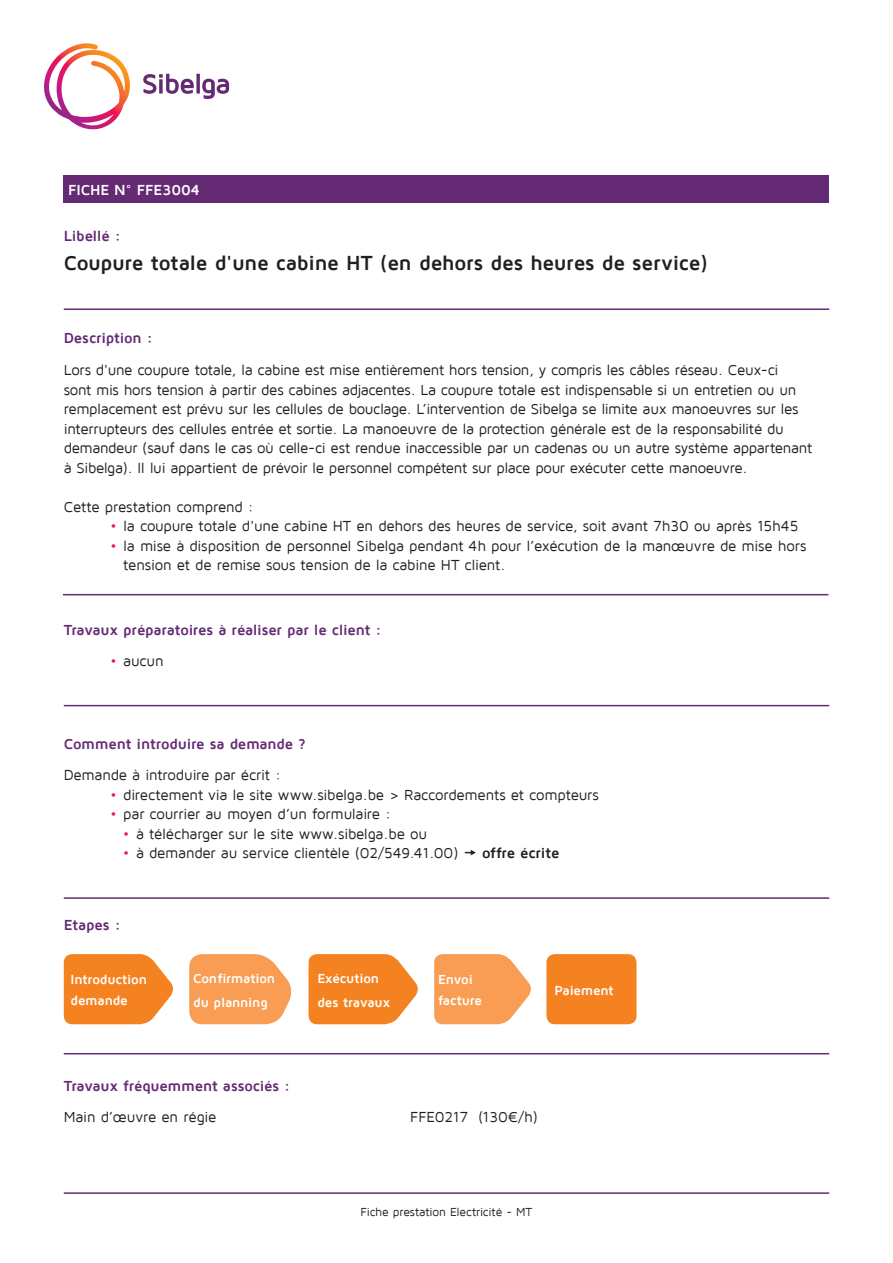
<style>
.page{position:relative;width:893px;height:1263px;background:#fff}
.page>*{position:absolute;margin:0;border:0;box-sizing:border-box;transform-origin:0 0}
.t1{font:700 21px "Maven Pro";letter-spacing:-.015em;color:#231f20}
.t2{font:15px/19.5px "Maven Pro";letter-spacing:-.02em;color:#231f20}
.t3{font:700 15px "Maven Pro";letter-spacing:-.015em;color:#642a74}
.t4{font:15px "Maven Pro";color:#231f20}
.t5{font:700 15px "Maven Pro";color:#fff}
.t6{font:700 15px "Maven Pro";letter-spacing:-.01em;color:#231f20}
.t7{font:700 13.5px/21px "Maven Pro";letter-spacing:-.015em;color:#fff}
.t8{font:12px "Maven Pro";letter-spacing:-.01em;color:#231f20}
.s1{color:#ed1450}
</style>
<div class="page">
<svg style="left:143px;top:74px;width:51px;height:20px"></svg>
<svg style="left:196px;top:74px;width:4px;height:20px"></svg>
<svg style="left:202px;top:79px;width:27px;height:20px"></svg>
<svg style="left:44px;top:43px;width:86px;height:87px"></svg>
<div style="left:64px;top:175px;width:765px;height:27px;background:#642a74"></div>
<hr style="left:64px;top:308px;width:765px;height:2px;background:#642a74">
<hr style="left:63px;top:594px;width:765px;height:1px;background:#642a74">
<hr style="left:64px;top:705px;width:765px;height:1px;background:#642a74">
<hr style="left:64px;top:897px;width:765px;height:2px;background:#642a74">
<hr style="left:64px;top:1192px;width:765px;height:2px;background:#642a74">
<hr style="left:64px;top:1053px;width:765px;height:1px;background:#642a74">
<svg style="left:64px;top:954px;width:109px;height:70px;background:#f68f38"></svg>
<svg style="left:309px;top:954px;width:109px;height:70px;background:#f68f38"></svg>
<div style="left:546px;top:954px;width:90px;height:70px;background:#f58220;border-radius:9px"></div>
<svg style="left:189px;top:954px;width:103px;height:70px;background:#f8a765"></svg>
<svg style="left:434px;top:954px;width:97px;height:70px;background:#f8a968"></svg>
<p class="t5" style="left:68px;top:180px;width:133px">FICHE N° FFE3004</p>
<p class="t3" style="left:64px;top:227px;width:58px">Libellé :</p>
<h1 class="t1" style="left:64px;top:249px;width:646px">Coupure totale d'une cabine HT (en dehors des heures de service)</h1>
<p class="t3" style="left:64px;top:329px;width:91px">Description :</p>
<p class="t2" style="left:64px;top:360px;width:750px">Lors d'une coupure totale, la cabine est mise entièrement hors tension, y compris les câbles réseau. Ceux-ci<br>sont mis hors tension à partir des cabines adjacentes. La coupure totale est indispensable si un entretien ou un remplacement est prévu sur les cellules de bouclage. L’intervention de Sibelga se limite aux manoeuvres sur les interrupteurs des cellules entrée et sortie. La manoeuvre de la protection générale est de la responsabilité du demandeur (sauf dans le cas où celle-ci est rendue inaccessible par un cadenas ou un autre système appartenant à Sibelga). Il lui appartient de prévoir le personnel compétent sur place pour exécuter cette manoeuvre.</p>
<p class="t2" style="left:64px;top:496px;width:192px">Cette prestation comprend :</p>
<p class="t2" style="left:111px;top:516px;width:689px"><span class="s1">•</span> la coupure totale d'une cabine HT en dehors des heures de service, soit avant 7h30 ou après 15h45</p>
<p class="t2" style="left:123px;top:535px;width:685px;text-indent:-13px"><span class="s1">•</span> la mise à disposition de personnel Sibelga pendant 4h pour l’exécution de la manœuvre de mise hors tension et de remise sous tension de la cabine HT client.</p>
<p class="t3" style="left:64px;top:620px;width:319px">Travaux préparatoires à réaliser par le client :</p>
<p class="t2" style="left:111px;top:651px;width:55px"><span class="s1">•</span> aucun</p>
<p class="t3" style="left:64px;top:734px;width:244px">Comment introduire sa demande ?</p>
<p class="t2" style="left:64px;top:765px;width:219px">Demande à introduire par écrit :</p>
<p class="t2" style="left:111px;top:784px;width:490px"><span class="s1">•</span> directement via le site www.sibelga.be &gt; Raccordements et compteurs</p>
<p class="t2" style="left:111px;top:804px;width:282px"><span class="s1">•</span> par courrier au moyen d’un formulaire :</p>
<p class="t2" style="left:123px;top:823px;width:305px"><span class="s1">•</span> à télécharger sur le site www.sibelga.be ou</p>
<p class="t2" style="left:123px;top:843px;width:337px"><span class="s1">•</span> à demander au service clientèle (02/549.41.00)</p>
<p class="t6" style="left:482px;top:843px;width:79px">offre écrite</p>
<p class="t3" style="left:64px;top:915px;width:58px">Etapes :</p>
<p class="t7" style="left:193px;top:965px;width:84px;line-height:24px">Confirmation du planning</p>
<p class="t7" style="left:438px;top:968px;width:46px">Envoi facture</p>
<p class="t7" style="left:71px;top:968px;width:78px">Introduction demande</p>
<p class="t7" style="left:317px;top:965px;width:74px;line-height:24px">Exécution des travaux</p>
<p class="t7" style="left:554px;top:979px;width:61px">Paiement</p>
<p class="t3" style="left:64px;top:1076px;width:228px">Travaux fréquemment associés :</p>
<p class="t2" style="left:64px;top:1106px;width:154px">Main d’œuvre en régie</p>
<p class="t4" style="left:410px;top:1107px;width:129px">FFE0217 (130€/h)</p>
<p class="t8" style="left:361px;top:1205px;width:173px">Fiche prestation Electricité - MT</p>
</div>
